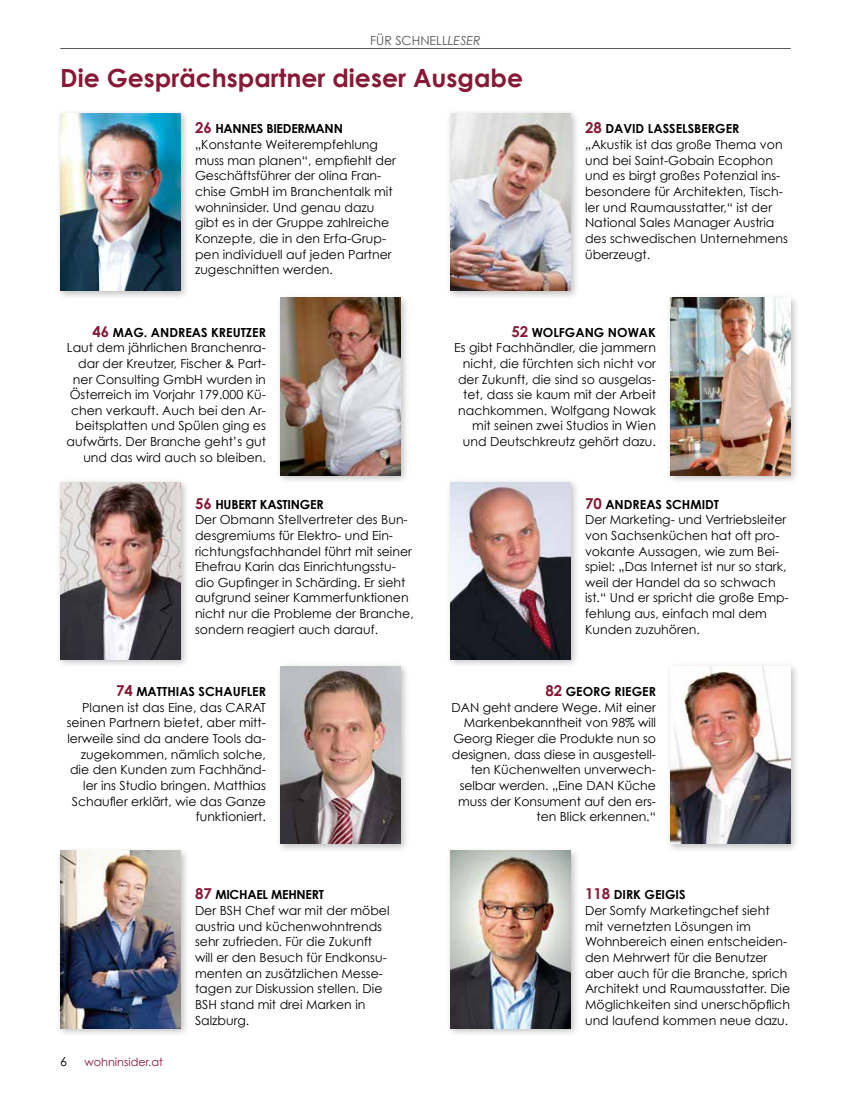
<style>
.page{position:relative;width:851px;height:1099px;background:#fff}
.page>*{position:absolute;margin:0;border:0;box-sizing:border-box;transform-origin:0 0}
.t1{font:700 25px "Century Gothic";color:#881837}
.t2{font:12.5px/15.6px "Century Gothic";color:#000}
.t3{font:12.5px "Century Gothic";color:#565656}
.t4{font:11.25px "Century Gothic";color:#881837}
.s1{font-style:italic}
.s2{font-weight:700;font-size:15px;color:#881837}
.s3{font-weight:700}
</style>
<div class="page">
<hr style="left:60px;top:48px;width:730px;height:1px;background:#565656">
<div style="left:446px;top:109px;width:134px;height:191px;background:#000;opacity:.25"></div>
<img style="left:450px;top:113px;width:120px;height:178px">
<div style="left:56px;top:109px;width:134px;height:191px;background:#000;opacity:.25"></div>
<img style="left:60px;top:113px;width:121px;height:178px">
<div style="left:276px;top:293px;width:134px;height:191px;background:#000;opacity:.25"></div>
<img style="left:280px;top:298px;width:120px;height:177px">
<div style="left:665px;top:293px;width:134px;height:191px;background:#000;opacity:.25"></div>
<img style="left:670px;top:298px;width:120px;height:177px">
<div style="left:446px;top:478px;width:134px;height:190px;background:#000;opacity:.25"></div>
<img style="left:450px;top:482px;width:120px;height:177px">
<div style="left:56px;top:478px;width:134px;height:190px;background:#000;opacity:.25"></div>
<img style="left:60px;top:482px;width:121px;height:177px">
<div style="left:276px;top:662px;width:134px;height:191px;background:#000;opacity:.25"></div>
<img style="left:280px;top:666px;width:120px;height:177px">
<div style="left:665px;top:662px;width:134px;height:191px;background:#000;opacity:.25"></div>
<img style="left:670px;top:666px;width:120px;height:177px">
<div style="left:446px;top:846px;width:134px;height:191px;background:#000;opacity:.25"></div>
<img style="left:450px;top:850px;width:120px;height:178px">
<div style="left:56px;top:846px;width:134px;height:191px;background:#000;opacity:.25"></div>
<img style="left:60px;top:850px;width:121px;height:178px">
<p class="t3" style="left:370px;top:33px;width:112px">FÜR SCHNELL<span class="s1">LESER</span></p>
<h1 class="t1" style="left:60px;top:62px;width:464px">Die Gesprächspartner dieser Ausgabe</h1>
<p class="t2" style="left:195px;top:121px;width:202px"><span class="s2">26</span> <span class="s3">HANNES BIEDERMANN </span>„Konstante Weiterempfehlung muss man planen“, empfiehlt der<br>Geschäftsführer der olina Fran&shy;chise GmbH im Branchentalk mit wohninsider. Und genau dazu gibt es in der Gruppe zahlreiche<br>Konzepte, die in den Erfa-Grup&shy;pen individuell auf jeden Partner zugeschnitten werden.</p>
<p class="t2" style="left:585px;top:121px;width:204px"><span class="s2">28</span> <span class="s3">DAVID LASSELSBERGER </span>„Akustik ist das große Thema von und bei Saint-Gobain Ecophon und es birgt großes Potenzial ins&shy;besondere für Architekten, Tisch&shy;ler und Raumausstatter,“ ist der<br>National Sales Manager Austria des schwedischen Unternehmens überzeugt.</p>
<p class="t2" style="left:67px;top:324px;width:201px;text-align:right"><span class="s2">46</span> <span class="s3">MAG. ANDREAS KREUTZER<br></span>Laut dem jährlichen Branchenra&shy;dar der Kreutzer, Fischer &amp; Part&shy;ner Consulting GmbH wurden in<br>Österreich im Vorjahr 179.000 Kü&shy;chen verkauft. Auch bei den Ar&shy;beitsplatten und Spülen ging es aufwärts. Der Branche geht’s gut und das wird auch so bleiben.</p>
<p class="t2" style="left:454px;top:324px;width:203px;text-align:right"><span class="s2">52</span> <span class="s3">WOLFGANG NOWAK<br></span>Es gibt Fachhändler, die jammern nicht, die fürchten sich nicht vor der Zukunft, die sind so ausgelas&shy;tet, dass sie kaum mit der Arbeit nachkommen. Wolfgang Nowak mit seinen zwei Studios in Wien und Deutschkreutz gehört dazu.</p>
<p class="t2" style="left:195px;top:496px;width:220px"><span class="s2">56</span> <span class="s3">HUBERT KASTINGER<br></span>Der Obmann Stellvertreter des Bun&shy;desgremiums für Elektro- und Ein&shy;richtungsfachhandel führt mit seiner Ehefrau Karin das Einrichtungsstu&shy;dio Gupfinger in Schärding. Er sieht aufgrund seiner Kammerfunktionen nicht nur die Probleme der Branche, sondern reagiert auch darauf.</p>
<p class="t2" style="left:585px;top:496px;width:205px"><span class="s2">70</span> <span class="s3">ANDREAS SCHMIDT<br></span>Der Marketing- und Vertriebsleiter von Sachsenküchen hat oft pro&shy;vokante Aussagen, wie zum Bei&shy;spiel: „Das Internet ist nur so stark, weil der Handel da so schwach ist.“ Und er spricht die große Emp&shy;fehlung aus, einfach mal dem<br>Kunden zuzuhören.</p>
<p class="t2" style="left:67px;top:683px;width:201px;text-align:right"><span class="s2">74</span> <span class="s3">MATTHIAS SCHAUFLER<br></span>Planen ist das Eine, das CARAT seinen Partnern bietet, aber mitt&shy;lerweile sind da andere Tools da&shy;zugekommen, nämlich solche, die den Kunden zum Fachhänd&shy;ler ins Studio bringen. Matthias<br>Schaufler erklärt, wie das Ganze funktioniert.</p>
<p class="t2" style="left:451px;top:683px;width:206px;text-align:right"><span class="s2">82</span> <span class="s3">GEORG RIEGER<br></span>DAN geht andere Wege. Mit einer<br>Markenbekanntheit von 98% will<br>Georg Rieger die Produkte nun so designen, dass diese in ausgestell&shy;ten Küchenwelten unverwech&shy;selbar werden. „Eine DAN Küche muss der Konsument auf den ers&shy;ten Blick erkennen.“</p>
<p class="t2" style="left:60px;top:1053px;width:8px">6</p>
<p class="t4" style="left:84px;top:1054px;width:80px">wohninsider.at</p>
<p class="t2" style="left:195px;top:886px;width:196px"><span class="s2">87</span> <span class="s3">MICHAEL MEHNERT<br></span>Der BSH Chef war mit der möbel austria und küchenwohntrends sehr zufrieden. Für die Zukunft will er den Besuch für Endkonsu&shy;menten an zusätzlichen Messe&shy;tagen zur Diskussion stellen. Die<br>BSH stand mit drei Marken in<br>Salzburg.</p>
<p class="t2" style="left:585px;top:886px;width:207px"><span class="s2">118</span> <span class="s3">DIRK GEIGIS<br></span>Der Somfy Marketingchef sieht mit vernetzten Lösungen im<br>Wohnbereich einen entscheiden&shy;den Mehrwert für die Benutzer aber auch für die Branche, sprich<br>Architekt und Raumausstatter. Die<br>Möglichkeiten sind unerschöpflich und laufend kommen neue dazu.</p>
</div>
